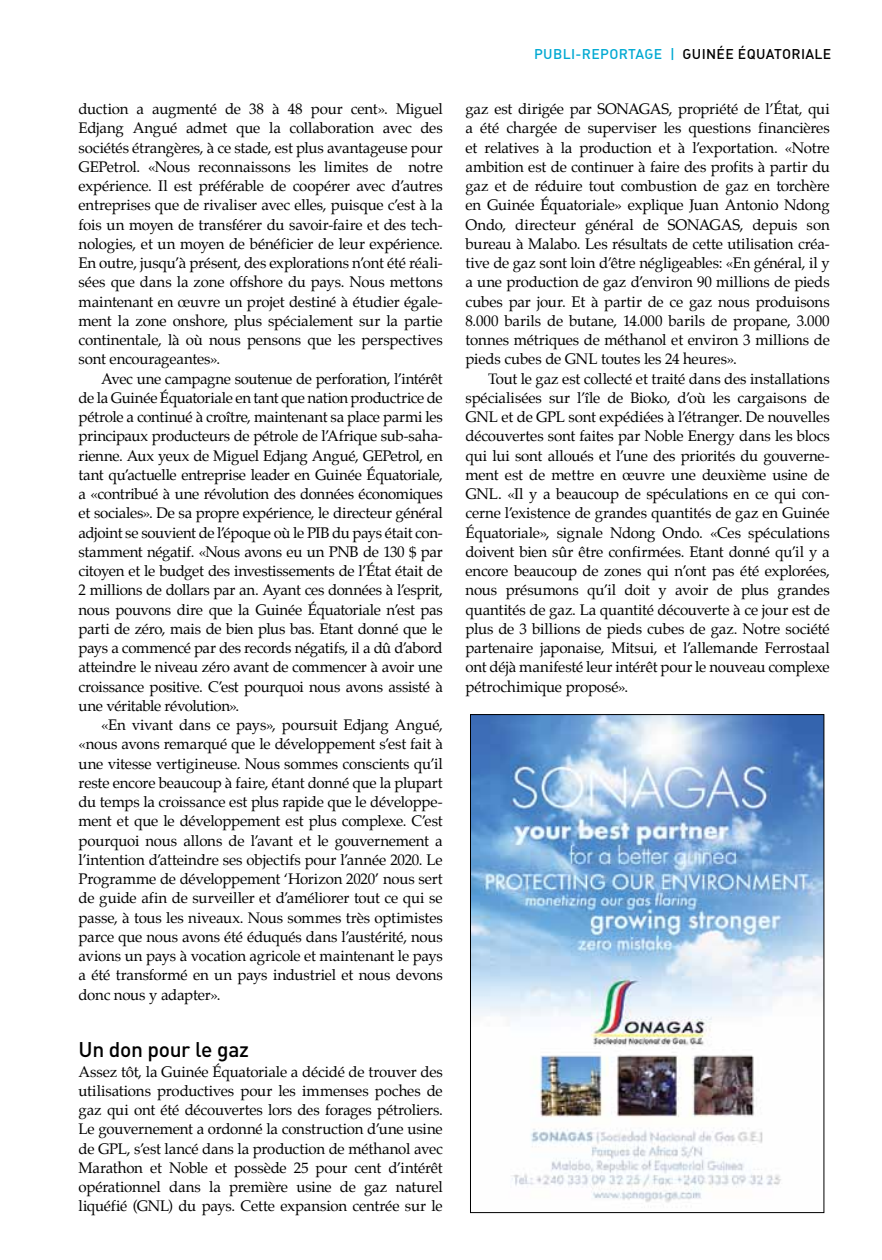
<style>
.page{position:relative;width:882px;height:1260px;background:#fff}
.page>*{position:absolute;margin:0;border:0;box-sizing:border-box;transform-origin:0 0}
.t1{font:21px "DIN Medium Alternate";color:#000}
.t2{font:15.05px/19.2px "Palatino";letter-spacing:-.015em;color:#000;text-align:justify}
.t3{font:14px "DIN Medium Alternate";letter-spacing:.025em;color:#000}
.s1{color:#00a9d2}
</style>
<div class="page">
<img style="left:472px;top:716px;width:350px;height:487px">
<p class="t2" style="left:79px;top:99px;width:366px">duction a augmenté de 38 à 48 pour cent». Miguel Edjang Angué admet que la collaboration avec des sociétés étrangères, à ce stade, est plus avantageuse pour GEPetrol. «Nous reconnaissons les limites de notre expérience. Il est préférable de coopérer avec d’autres entreprises que de rivaliser avec elles, puisque c’est à la fois un moyen de transférer du savoir-faire et des tech&shy;nologies, et un moyen de bénéficier de leur expérience.<br>En outre, jusqu’à présent, des explorations n’ont été réali&shy;sées que dans la zone offshore du pays. Nous mettons maintenant en œuvre un projet destiné à étudier égale&shy;ment la zone onshore, plus spécialement sur la partie continentale, là où nous pensons que les perspectives sont encourageantes».</p>
<p class="t2" style="left:79px;top:369px;width:366px;text-indent:23px">Avec une campagne soutenue de perforation, l’intérêt de la Guinée Équatoriale en tant que nation productrice de pétrole a continué à croître, maintenant sa place parmi les principaux producteurs de pétrole de l’Afrique sub-saha&shy;rienne. Aux yeux de Miguel Edjang Angué, GEPetrol, en tant qu’actuelle entreprise leader en Guinée Équatoriale, a «contribué à une révolution des données économiques et sociales». De sa propre expérience, le directeur général adjoint se souvient de l’époque où le PIB du pays était con&shy;stamment négatif. «Nous avons eu un PNB de 130 $ par citoyen et le budget des investissements de l’État était de 2 millions de dollars par an. Ayant ces données à l’esprit, nous pouvons dire que la Guinée Équatoriale n’est pas parti de zéro, mais de bien plus bas. Etant donné que le pays a commencé par des records négatifs, il a dû d’abord atteindre le niveau zéro avant de commencer à avoir une croissance positive. C’est pourquoi nous avons assisté à une véritable révolution».</p>
<p class="t2" style="left:79px;top:715px;width:366px;text-indent:23px">«En vivant dans ce pays», poursuit Edjang Angué, «nous avons remarqué que le développement s’est fait à une vitesse vertigineuse. Nous sommes conscients qu’il reste encore beaucoup à faire, étant donné que la plupart du temps la croissance est plus rapide que le développe&shy;ment et que le développement est plus complexe. C’est pourquoi nous allons de l’avant et le gouvernement a l’intention d’atteindre ses objectifs pour l’année 2020. Le Programme de développement ‘Horizon 2020’ nous sert de guide afin de surveiller et d’améliorer tout ce qui se passe, à tous les niveaux. Nous sommes très optimistes parce que nous avons été éduqués dans l’austérité, nous avions un pays à vocation agricole et maintenant le pays a été transformé en un pays industriel et nous devons donc nous y adapter».</p>
<h1 class="t1" style="left:79px;top:1036px;width:172px">Un don pour le gaz</h1>
<p class="t2" style="left:79px;top:1062px;width:366px">Assez tôt, la Guinée Équatoriale a décidé de trouver des utilisations productives pour les immenses poches de gaz qui ont été découvertes lors des forages pétroliers.<br>Le gouvernement a ordonné la construction d’une usine de GPL, s’est lancé dans la production de méthanol avec Marathon et Noble et possède 25 pour cent d’intérêt opérationnel dans la première usine de gaz naturel liquéfié (GNL) du pays. Cette expansion centrée sur le</p>
<p class="t3" style="left:534px;top:45px;width:232px"><span class="s1">Publi-reportage |</span> GUI NÉE ÉQUATORIALE</p>
<p class="t2" style="left:466px;top:99px;width:366px">gaz est dirigée par SONAGAS, propriété de l’État, qui a été chargée de superviser les questions financières et relatives à la production et à l’exportation. «Notre ambition est de continuer à faire des profits à partir du gaz et de réduire tout combustion de gaz en torchère en Guinée Équatoriale» explique Juan Antonio Ndong Ondo, directeur général de SONAGAS, depuis son bureau à Malabo. Les résultats de cette utilisation créa&shy;tive de gaz sont loin d’être négligeables: «En général, il y a une production de gaz d’environ 90 millions de pieds cubes par jour. Et à partir de ce gaz nous produisons 8.000 barils de butane, 14.000 barils de propane, 3.000 tonnes métriques de méthanol et environ 3 millions de pieds cubes de GNL toutes les 24 heures».</p>
<p class="t2" style="left:466px;top:369px;width:366px;text-indent:23px">Tout le gaz est collecté et traité dans des installations spécialisées sur l’île de Bioko, d’où les cargaisons de GNL et de GPL sont expédiées à l’étranger. De nouvelles découvertes sont faites par Noble Energy dans les blocs qui lui sont alloués et l’une des priorités du gouverne&shy;ment est de mettre en œuvre une deuxième usine de GNL. «Il y a beaucoup de spéculations en ce qui con&shy;cerne l’existence de grandes quantités de gaz en Guinée Équatoriale», signale Ndong Ondo. «Ces spéculations doivent bien sûr être confirmées. Etant donné qu’il y a encore beaucoup de zones qui n’ont pas été explorées, nous présumons qu’il doit y avoir de plus grandes quantités de gaz. La quantité découverte à ce jour est de plus de 3 billions de pieds cubes de gaz. Notre société partenaire japonaise, Mitsui, et l’allemande Ferrostaal ont déjà manifesté leur intérêt pour le nouveau complexe pétrochimique proposé».</p>
</div>
